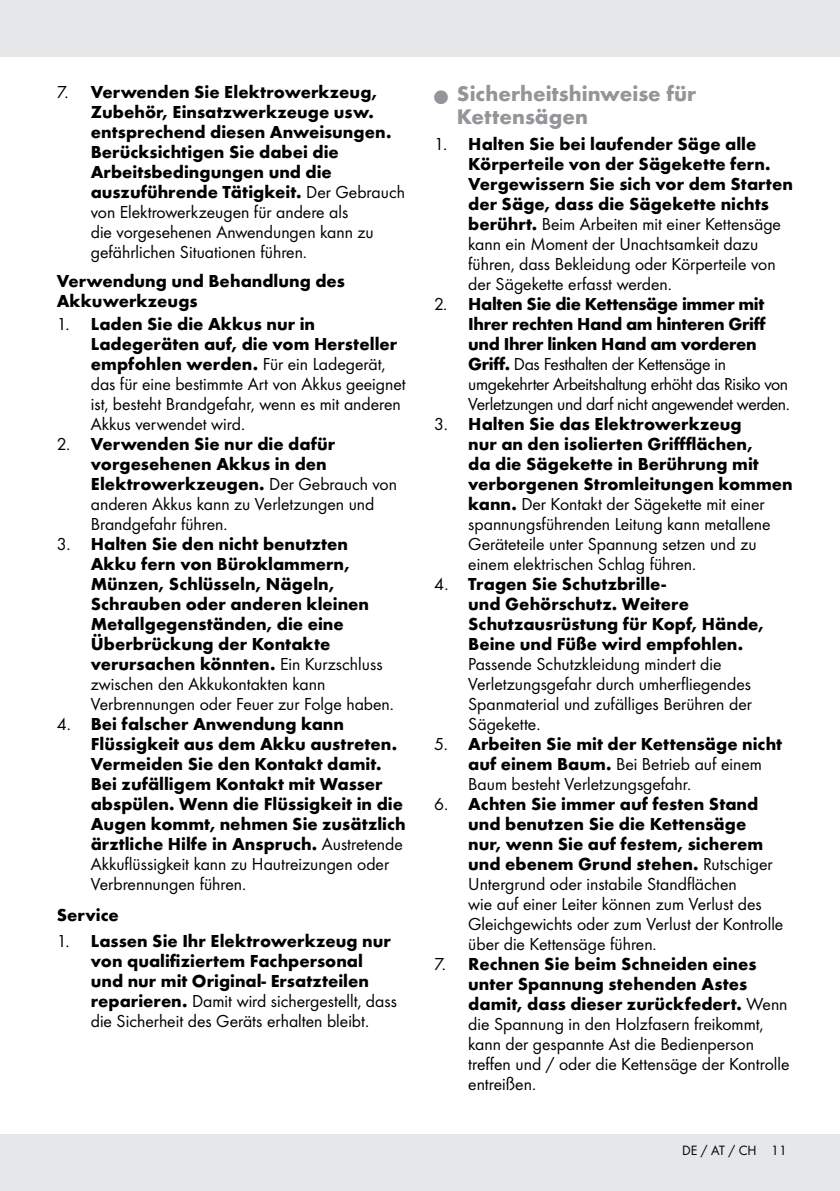
<style>
.page{position:relative;width:840px;height:1191px;background:#fff}
.page>*{position:absolute;margin:0;border:0;box-sizing:border-box;transform-origin:0 0}
.t1{font:700 22px/23px "Futura";color:#939598}
.t2{font:700 18px/20px "Futura";color:#000}
.t3{font:18px/20px "Futura Boo";color:#000}
.t4{font:18px/20px "Futura Boo";letter-spacing:-.02em;color:#000}
.t5{font:14px "Futura Boo";color:#000}
.s1{font-family:"Futura Boo";font-weight:400}
.s2{font-family:"Futura";font-weight:700}
.s3{font-family:"European Pi Three";font-weight:400;font-size:14px}
</style>
<div class="page">
<div style="left:0;top:0;width:839px;height:57px;background:#e6e7e8"></div>
<div style="left:0;top:1134px;width:839px;height:57px;background:#e6e7e8"></div>
<p class="t2" style="left:91px;top:81px;width:315px;text-indent:-34px"><span class="s1">7.</span> Verwenden Sie Elektrowerkzeug, Zubehör, Einsatzwerkzeuge usw. entsprechend diesen Anweisungen.<br>Berücksichtigen Sie dabei die Arbeitsbedingungen und die auszuführende Tätigkeit. <span class="s1">Der Gebrauch</span></p>
<p class="t3" style="left:91px;top:201px;width:284px">von Elektrowerkzeugen für andere als die vorgesehenen Anwendungen kann zu gefährlichen Situationen führen.</p>
<p class="t2" style="left:57px;top:269px;width:289px">Verwendung und Behandlung des<br>Akkuwerkzeugs</p>
<p class="t2" style="left:91px;top:312px;width:308px;text-indent:-34px"><span class="s1">1.</span> Laden Sie die Akkus nur in<br>Ladegeräten auf, die vom Hersteller empfohlen werden. <span class="s1">Für ein Ladegerät,</span></p>
<p class="t3" style="left:91px;top:373px;width:316px">das für eine bestimmte Art von Akkus geeignet ist, besteht Brandgefahr, wenn es mit anderen<br>Akkus verwendet wird.</p>
<p class="t2" style="left:91px;top:432px;width:307px;text-indent:-34px"><span class="s1">2.</span> Verwenden Sie nur die dafür vorgesehenen Akkus in den<br>Elektrowerkzeugen. <span class="s1">Der Gebrauch von</span></p>
<p class="t3" style="left:91px;top:493px;width:285px">anderen Akkus kann zu Verletzungen und<br>Brandgefahr führen.</p>
<p class="t2" style="left:91px;top:532px;width:293px;text-indent:-34px"><span class="s1">3.</span> Halten Sie den nicht benutzten<br>Akku fern von Büroklammern,<br>Münzen, Schlüsseln, Nägeln,<br>Schrauben oder anderen kleinen<br>Metallgegenständen, die eine<br>Überbrückung der Kontakte verursachen könnten. <span class="s1">Ein Kurzschluss</span></p>
<p class="t3" style="left:91px;top:673px;width:304px">zwischen den Akkukontakten kann<br>Verbrennungen oder Feuer zur Folge haben.</p>
<p class="t2" style="left:91px;top:712px;width:316px;text-indent:-34px"><span class="s1">4.</span> Bei falscher Anwendung kann Flüssigkeit aus dem Akku austreten.<br>Vermeiden Sie den Kontakt damit.<br>Bei zufälligem Kontakt mit Wasser abspülen. Wenn die Flüssigkeit in die Augen kommt, nehmen Sie zusätzlich ärztliche Hilfe in Anspruch. <span class="s1">Austretende</span></p>
<p class="t3" style="left:91px;top:853px;width:300px">Akkuflüssigkeit kann zu Hautreizungen oder<br>Verbrennungen führen.</p>
<p class="t2" style="left:57px;top:903px;width:64px">Service</p>
<p class="t2" style="left:91px;top:929px;width:301px;text-indent:-34px"><span class="s1">1.</span> Lassen Sie Ihr Elektrowerkzeug nur von qualifiziertem Fachpersonal und nur mit Original- Ersatzteilen</p>
<p class="t3" style="left:91px;top:990px;width:307px"><span class="s2">reparieren.</span> Damit wird sichergestellt, dass die Sicherheit des Geräts erhalten bleibt.</p>
<p class="t1" style="left:456px;top:81px;width:241px;text-indent:-23px"><span class="s3">Q</span> Sicherheitshinweise für<br>Kettensägen</p>
<p class="t2" style="left:468px;top:132px;width:326px;text-indent:-34px"><span class="s1">1.</span> Halten Sie bei laufender Säge alle Körperteile von der Sägekette fern.<br>Vergewissern Sie sich vor dem Starten der Säge, dass die Sägekette nichts</p>
<p class="t3" style="left:468px;top:213px;width:314px"><span class="s2">berührt.</span> Beim Arbeiten mit einer Kettensäge kann ein Moment der Unachtsamkeit dazu führen, dass Bekleidung oder Körperteile von der Sägekette erfasst werden.</p>
<p class="t2" style="left:468px;top:292px;width:299px;text-align:justify;text-indent:-34px"><span class="s1">2.</span> Halten Sie die Kettensäge immer mit Ihrer rechten Hand am hinteren Griff und Ihrer linken Hand am vorderen</p>
<p class="t4" style="left:468px;top:353px;width:323px"><span class="s2">Griff.</span> Das Festhalten der Kettensäge in umgekehrter Arbeitshaltung erhöht das Risiko von<br>Verletzungen und darf nicht angewendet werden.</p>
<p class="t2" style="left:468px;top:412px;width:326px;text-indent:-34px"><span class="s1">3.</span> Halten Sie das Elektrowerkzeug<br>nur an den isolierten Griffflächen,<br>da die Sägekette in Berührung mit verborgenen Stromleitungen kommen</p>
<p class="t3" style="left:468px;top:493px;width:303px"><span class="s2">kann.</span> Der Kontakt der Sägekette mit einer spannungsführenden Leitung kann metallene Geräteteile unter Spannung setzen und zu einem elektrischen Schlag führen.</p>
<p class="t2" style="left:468px;top:572px;width:297px;text-indent:-34px"><span class="s1">4.</span> Tragen Sie Schutzbrille-<br>und Gehörschutz. Weitere<br>Schutzausrüstung für Kopf, Hände,<br>Beine und Füße wird empfohlen.</p>
<p class="t3" style="left:468px;top:653px;width:285px">Passende Schutzkleidung mindert die Verletzungsgefahr durch umherfliegendes Spanmaterial und zufälliges Berühren der Sägekette.</p>
<p class="t2" style="left:434px;top:732px;width:349px"><span class="s1">5.</span> Arbeiten Sie mit der Kettensäge nicht</p>
<p class="t3" style="left:468px;top:753px;width:295px"><span class="s2">auf einem Baum.</span> Bei Betrieb auf einem<br>Baum besteht Verletzungsgefahr.</p>
<p class="t2" style="left:468px;top:792px;width:305px;text-indent:-34px"><span class="s1">6.</span> Achten Sie immer auf festen Stand und benutzen Sie die Kettensäge nur, wenn Sie auf festem, sicherem und ebenem Grund stehen. <span class="s1">Rutschiger</span></p>
<p class="t3" style="left:468px;top:873px;width:316px">Untergrund oder instabile Standflächen<br>wie auf einer Leiter können zum Verlust des Gleichgewichts oder zum Verlust der Kontrolle über die Kettensäge führen.</p>
<p class="t2" style="left:468px;top:952px;width:321px;text-indent:-34px"><span class="s1">7.</span> Rechnen Sie beim Schneiden eines unter Spannung stehenden Astes damit, dass dieser zurückfedert. <span class="s1">Wenn</span></p>
<p class="t3" style="left:468px;top:1013px;width:322px">die Spannung in den Holzfasern freikommt, kann der gespannte Ast die Bedienperson treffen und / oder die Kettensäge der Kontrolle entreißen.</p>
<p class="t5" style="left:681px;top:1140px;width:106px">DE / AT / CH 11</p>
</div>
